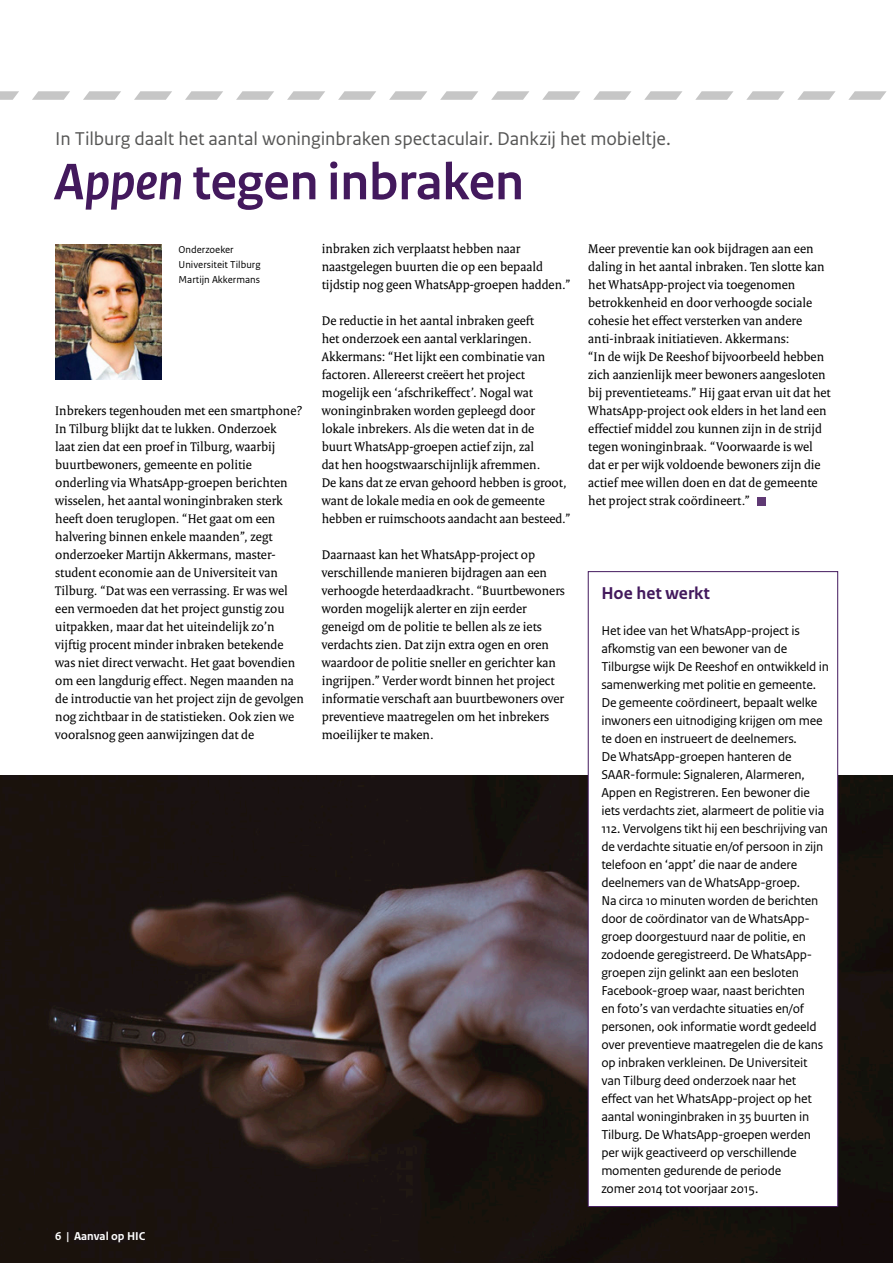
<style>
.page{position:relative;width:893px;height:1263px;background:#fff}
.page>*{position:absolute;margin:0;border:0;box-sizing:border-box;transform-origin:0 0}
._01_RO_basis_voor_ko{font:700 54px "Rijksoverheid Sans Heading";color:#43195d}
.Subkop_HIC{font:19.5px "Rijksoverheid Sans Text";letter-spacing:-.005em;color:#565655}
._08__tekstkop{font:700 18px "Rijksoverheid Sans Text";color:#43195d}
._04_RO_basis_voor_br{font:13.5px/18px "Rijksoverheid Serif";color:#000}
._07__tekstkader{font:13.5px/18px "Rijksoverheid Sans Text";letter-spacing:-.015em;color:#000}
._05_RO_basis_voor_fo{font:700 12px "Rijksoverheid Sans Text";color:#fff}
._05_RO_basis_voor_fo-2{font:10.5px/15px "Rijksoverheid Sans Text";color:#000}
.s1{font-style:italic}
</style>
<div class="page">
<svg style="left:0;top:91px;width:19px;height:9px"></svg>
<svg style="left:32px;top:91px;width:38px;height:9px"></svg>
<svg style="left:83px;top:91px;width:38px;height:9px"></svg>
<svg style="left:134px;top:91px;width:38px;height:9px"></svg>
<svg style="left:185px;top:91px;width:38px;height:9px"></svg>
<svg style="left:236px;top:91px;width:38px;height:9px"></svg>
<svg style="left:287px;top:91px;width:38px;height:9px"></svg>
<svg style="left:338px;top:91px;width:38px;height:9px"></svg>
<svg style="left:389px;top:91px;width:38px;height:9px"></svg>
<svg style="left:440px;top:91px;width:38px;height:9px"></svg>
<svg style="left:491px;top:91px;width:38px;height:9px"></svg>
<svg style="left:542px;top:91px;width:38px;height:9px"></svg>
<svg style="left:593px;top:91px;width:38px;height:9px"></svg>
<svg style="left:644px;top:91px;width:38px;height:9px"></svg>
<svg style="left:695px;top:91px;width:38px;height:9px"></svg>
<svg style="left:746px;top:91px;width:38px;height:9px"></svg>
<svg style="left:797px;top:91px;width:39px;height:9px"></svg>
<svg style="left:848px;top:91px;width:39px;height:9px"></svg>
<div style="left:757px;top:497px;width:8px;height:8px;background:#5f3974"></div>
<img style="left:0;top:775px;width:893px;height:488px">
<div style="left:588px;top:572px;width:250px;height:634px;background:#fff"></div>
<div style="left:588px;top:571px;width:250px;height:636px;border:1px solid #43195d"></div>
<img style="left:55px;top:245px;width:107px;height:134px">
<h1 class="Subkop_HIC" style="left:55px;top:128px;width:617px">In Tilburg daalt het aantal woninginbraken spectaculair. Dankzij het mobieltje.</h1>
<p class="_01_RO_basis_voor_ko" style="left:55px;top:151px;width:470px"><span class="s1">Appen</span> tegen inbraken</p>
<p class="_05_RO_basis_voor_fo-2" style="left:179px;top:243px;width:84px">Onderzoeker<br>Universiteit Tilburg<br>Martijn Akkermans</p>
<p class="_04_RO_basis_voor_br" style="left:55px;top:402px;width:249px">Inbrekers tegenhouden met een smartphone?</p>
<p class="_04_RO_basis_voor_br" style="left:55px;top:420px;width:250px">In Tilburg blijkt dat te lukken. Onderzoek<br>laat zien dat een proef in Tilburg, waarbij buurtbewoners, gemeente en politie onderling via WhatsApp-groepen berichten wisselen, het aantal woninginbraken sterk heeft doen teruglopen. “Het gaat om een halvering binnen enkele maanden”, zegt onderzoeker Martijn Akkermans, master&shy;student economie aan de Universiteit van Tilburg. “Dat was een verrassing. Er was wel een vermoeden dat het project gunstig zou uitpakken, maar dat het uiteindelijk zo’n vijftig procent minder inbraken betekende was niet direct verwacht. Het gaat bovendien om een langdurig effect. Negen maanden na de introductie van het project zijn de gevolgen nog zichtbaar in de statistieken. Ook zien we vooralsnog geen aanwijzingen dat de</p>
<p class="_04_RO_basis_voor_br" style="left:322px;top:240px;width:250px">inbraken zich verplaatst hebben naar naastgelegen buurten die op een bepaald tijdstip nog geen WhatsApp-groepen hadden.”</p>
<p class="_04_RO_basis_voor_br" style="left:322px;top:312px;width:250px">De reductie in het aantal inbraken geeft<br>het onderzoek een aantal verklaringen.<br>Akkermans: “Het lijkt een combinatie van factoren. Allereerst creëert het project mogelijk een ‘afschrikeffect’. Nogal wat woninginbraken worden gepleegd door lokale inbrekers. Als die weten dat in de<br>buurt WhatsApp-groepen actief zijn, zal<br>dat hen hoogstwaarschijnlijk afremmen.<br>De kans dat ze ervan gehoord hebben is groot, want de lokale media en ook de gemeente hebben er ruimschoots aandacht aan besteed.”</p>
<p class="_04_RO_basis_voor_br" style="left:322px;top:546px;width:245px">Daarnaast kan het WhatsApp-project op verschillende manieren bijdragen aan een verhoogde heterdaadkracht. “Buurtbewoners worden mogelijk alerter en zijn eerder geneigd om de politie te bellen als ze iets verdachts zien. Dat zijn extra ogen en oren waardoor de politie sneller en gerichter kan ingrijpen.” Verder wordt binnen het project informatie verschaft aan buurtbewoners over preventieve maatregelen om het inbrekers moeilijker te maken.</p>
<p class="_05_RO_basis_voor_fo" style="left:55px;top:1229px;width:91px">6 | Aanval op HIC</p>
<p class="_04_RO_basis_voor_br" style="left:588px;top:240px;width:244px">Meer preventie kan ook bijdragen aan een daling in het aantal inbraken. Ten slotte kan het WhatsApp-project via toegenomen betrokkenheid en door verhoogde sociale cohesie het effect versterken van andere anti-inbraak initiatieven. Akkermans:<br>“In de wijk De Reeshof bijvoorbeeld hebben zich aanzienlijk meer bewoners aangesloten bij preventieteams.” Hij gaat ervan uit dat het WhatsApp-project ook elders in het land een effectief middel zou kunnen zijn in de strijd tegen woninginbraak. “Voorwaarde is wel dat er per wijk voldoende bewoners zijn die actief mee willen doen en dat de gemeente het project strak coördineert.”</p>
<h1 class="_08__tekstkop" style="left:601px;top:583px;width:110px">Hoe het werkt</h1>
<p class="_07__tekstkader" style="left:601px;top:622px;width:229px">Het idee van het WhatsApp-project is afkomstig van een bewoner van de Tilburgse wijk De Reeshof en ontwikkeld in samenwerking met politie en gemeente.<br>De gemeente coördineert, bepaalt welke inwoners een uitnodiging krijgen om mee te doen en instrueert de deelnemers.<br>De WhatsApp-groepen hanteren de SAAR-formule: Signaleren, Alarmeren, Appen en Registreren. Een bewoner die iets verdachts ziet, alarmeert de politie via 112. Vervolgens tikt hij een beschrijving van de verdachte situatie en/of persoon in zijn telefoon en ‘appt’ die naar de andere deelnemers van de WhatsApp-groep.<br>Na circa 10 minuten worden de berichten door de coördinator van de WhatsApp&shy;groep doorgestuurd naar de politie, en zodoende geregistreerd. De WhatsApp&shy;groepen zijn gelinkt aan een besloten Facebook-groep waar, naast berichten<br>en foto’s van verdachte situaties en/of personen, ook informatie wordt gedeeld over preventieve maatregelen die de kans op inbraken verkleinen. De Universiteit van Tilburg deed onderzoek naar het effect van het WhatsApp-project op het aantal woninginbraken in 35 buurten in Tilburg. De WhatsApp-groepen werden per wijk geactiveerd op verschillende momenten gedurende de periode<br>zomer 2014 tot voorjaar 2015.</p>
</div>
